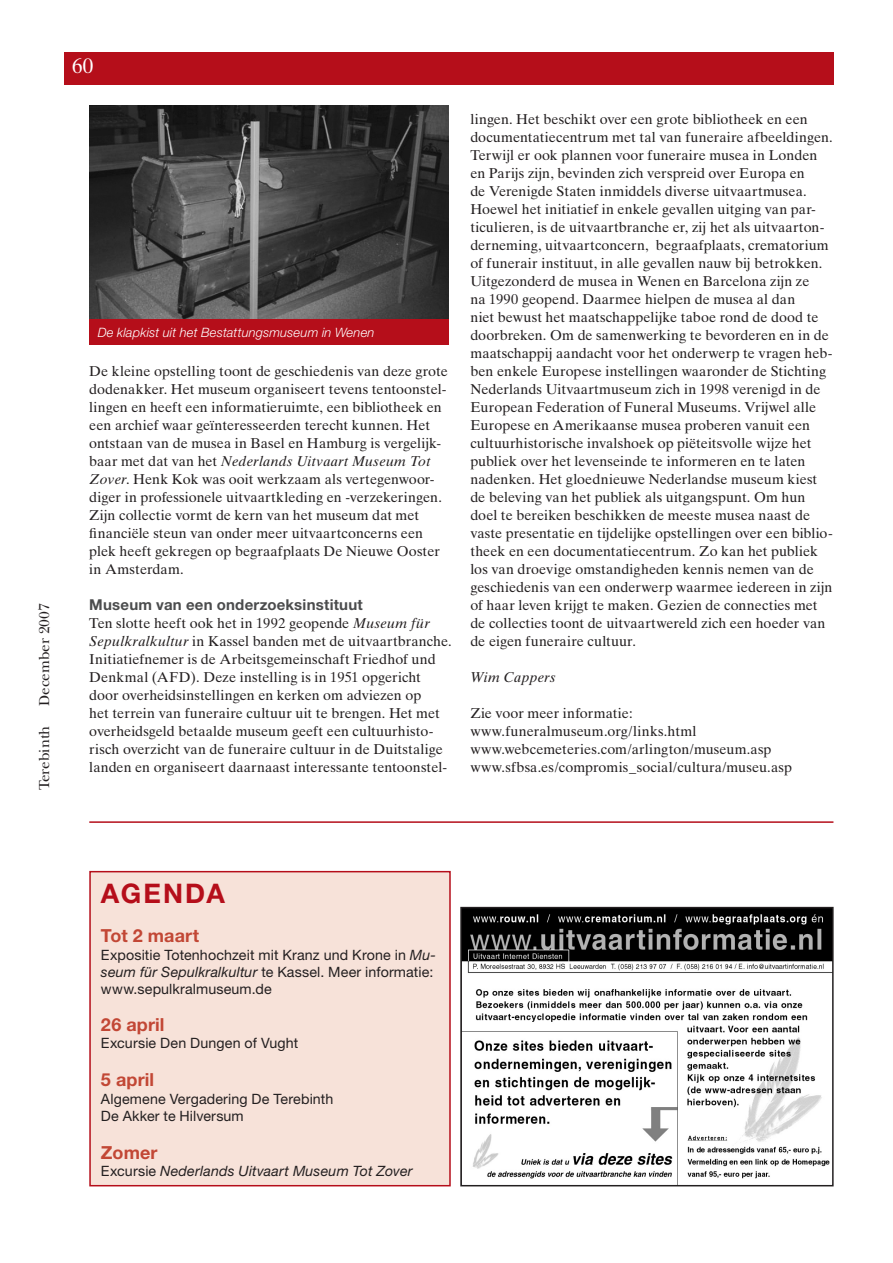
<style>
.page{position:relative;width:893px;height:1263px;background:#fff}
.page>*{position:absolute;margin:0;border:0;box-sizing:border-box;transform-origin:0 0}
.t1{font:700 27px "Helvetica Neue";letter-spacing:.08em;color:#b50e1a}
.t2{font:21px "Times Ten LT";color:#fff}
.t3{font:700 18px "Helvetica Neue";letter-spacing:.005em;color:#c24735}
.t4{font:700 15px "Helvetica Neue";letter-spacing:.015em;color:#4b4c4d}
.t5{font:15px "New Baskerville";color:#231f20}
.t6{font:14.25px/18px "Times Ten LT";color:#231f20}
.t7{font:14.25px/17.1px "Helvetica Neue";letter-spacing:.01em;color:#231f20}
.t8{font:italic 14.25px "Helvetica Neue";letter-spacing:.015em;color:#231f20}
.t9{font:italic 14.25px "Times Ten LT";letter-spacing:.015em;color:#231f20}
.t10{font:italic 300 12.9px "Helvetica Neue";letter-spacing:.01em;color:#fff}
.s1{font-style:italic}
.s2{font-style:normal}
</style>
<div class="page">
<div style="left:64px;top:52px;width:769px;height:33px;background:#b50e1a"></div>
<div style="left:89px;top:313px;width:360px;height:32px;background:#b50e1a"></div>
<img style="left:89px;top:105px;width:360px;height:213px">
<hr style="left:89px;top:821px;width:744px;height:2px;background:#b50e1a">
<img style="left:463px;top:910px;width:368px;height:273px">
<div style="left:460px;top:907px;width:374px;height:279px;border:2px solid #231f20"></div>
<div style="left:90px;top:872px;width:360px;height:314px;background:#f7e2d9"></div>
<div style="left:89px;top:871px;width:362px;height:315px;border:2px solid #b50e1a"></div>
<p class="t5" style="left:36px;top:706px;width:104px;rotate:-90deg">December 2007</p>
<p class="t5" style="left:36px;top:790px;width:66px;rotate:-90deg">Terebinth</p>
<h2 class="t2" style="left:72px;top:53px;width:22px">60</h2>
<p class="t10" style="left:98px;top:325px;width:278px">De klapkist uit het Bestattungsmuseum in Wenen</p>
<p class="t6" style="left:89px;top:362px;width:360px">De kleine opstelling toont de geschiedenis van deze grote dodenakker. Het museum organiseert tevens tentoonstel&shy;lingen en heeft een informatieruimte, een bibliotheek en een archief waar geïnteresseerden terecht kunnen. Het ontstaan van de musea in Basel en Hamburg is vergelijk&shy;baar met dat van het <span class="s1">Nederlands Uitvaart Museum Tot Zover</span>. Henk Kok was ooit werkzaam als vertegenwoor&shy;diger in professionele uitvaartkleding en -verzekeringen.<br>Zijn collectie vormt de kern van het museum dat met financiële steun van onder meer uitvaartconcerns een plek heeft gekregen op begraafplaats De Nieuwe Ooster in Amsterdam.</p>
<p class="t4" style="left:89px;top:596px;width:275px">Museum van een onderzoeksinstituut</p>
<p class="t6" style="left:89px;top:614px;width:364px">Ten slotte heeft ook het in 1992 geopende <span class="s1">Museum für Sepulkralkultur</span> in Kassel banden met de uitvaartbranche.<br>Initiatiefnemer is de Arbeitsgemeinschaft Friedhof und Denkmal (AFD). Deze instelling is in 1951 opgericht door overheidsinstellingen en kerken om adviezen op<br>het terrein van funeraire cultuur uit te brengen. Het met overheidsgeld betaalde museum geeft een cultuurhisto&shy;risch overzicht van de funeraire cultuur in de Duitstalige landen en organiseert daarnaast interessante tentoonstel-</p>
<p class="t6" style="left:470px;top:110px;width:364px">lingen. Het beschikt over een grote bibliotheek en een documentatiecentrum met tal van funeraire afbeeldingen.<br>Terwijl er ook plannen voor funeraire musea in Londen en Parijs zijn, bevinden zich verspreid over Europa en<br>de Verenigde Staten inmiddels diverse uitvaartmusea.<br>Hoewel het initiatief in enkele gevallen uitging van par&shy;ticulieren, is de uitvaartbranche er, zij het als uitvaarton&shy;derneming, uitvaartconcern, begraafplaats, crematorium of funerair instituut, in alle gevallen nauw bij betrokken.<br>Uitgezonderd de musea in Wenen en Barcelona zijn ze<br>na 1990 geopend. Daarmee hielpen de musea al dan<br>niet bewust het maatschappelijke taboe rond de dood te doorbreken. Om de samenwerking te bevorderen en in de maatschappij aandacht voor het onderwerp te vragen heb&shy;ben enkele Europese instellingen waaronder de Stichting Nederlands Uitvaartmuseum zich in 1998 verenigd in de European Federation of Funeral Museums. Vrijwel alle Europese en Amerikaanse musea proberen vanuit een cultuurhistorische invalshoek op piëteitsvolle wijze het publiek over het levenseinde te informeren en te laten nadenken. Het gloednieuwe Nederlandse museum kiest de beleving van het publiek als uitgangspunt. Om hun doel te bereiken beschikken de meeste musea naast de vaste presentatie en tijdelijke opstellingen over een biblio&shy;theek en een documentatiecentrum. Zo kan het publiek los van droevige omstandigheden kennis nemen van de geschiedenis van een onderwerp waarmee iedereen in zijn of haar leven krijgt te maken. Gezien de connecties met de collecties toont de uitvaartwereld zich een hoeder van de eigen funeraire cultuur.</p>
<p class="t9" style="left:470px;top:669px;width:87px">Wim Cappers</p>
<p class="t6" style="left:470px;top:704px;width:323px">Zie voor meer informatie: www.funeralmuseum.org/links.html www.webcemeteries.com/arlington/museum.asp www.sfbsa.es/compromis_social/cultura/museu.asp</p>
<h1 class="t1" style="left:101px;top:876px;width:126px">AGENDA</h1>
<p class="t3" style="left:101px;top:925px;width:100px">Tot 2 maart</p>
<p class="t7" style="left:101px;top:946px;width:337px">Expositie Totenhochzeit mit Kranz und Krone in <span class="s1">Mu&shy;seum für Sepulkralkultur</span> te Kassel. Meer informatie: www.sepulkralmuseum.de</p>
<p class="t3" style="left:101px;top:1013px;width:65px">26 april</p>
<p class="t7" style="left:101px;top:1034px;width:199px">Excursie Den Dungen of Vught</p>
<p class="t3" style="left:101px;top:1069px;width:55px">5 april</p>
<p class="t7" style="left:101px;top:1090px;width:234px">Algemene Vergadering De Terebinth<br>De Akker te Hilversum</p>
<p class="t3" style="left:101px;top:1142px;width:58px">Zomer</p>
<p class="t8" style="left:101px;top:1163px;width:313px"><span class="s2">Excursie</span> Nederlands Uitvaart Museum Tot Zover</p>
</div>
